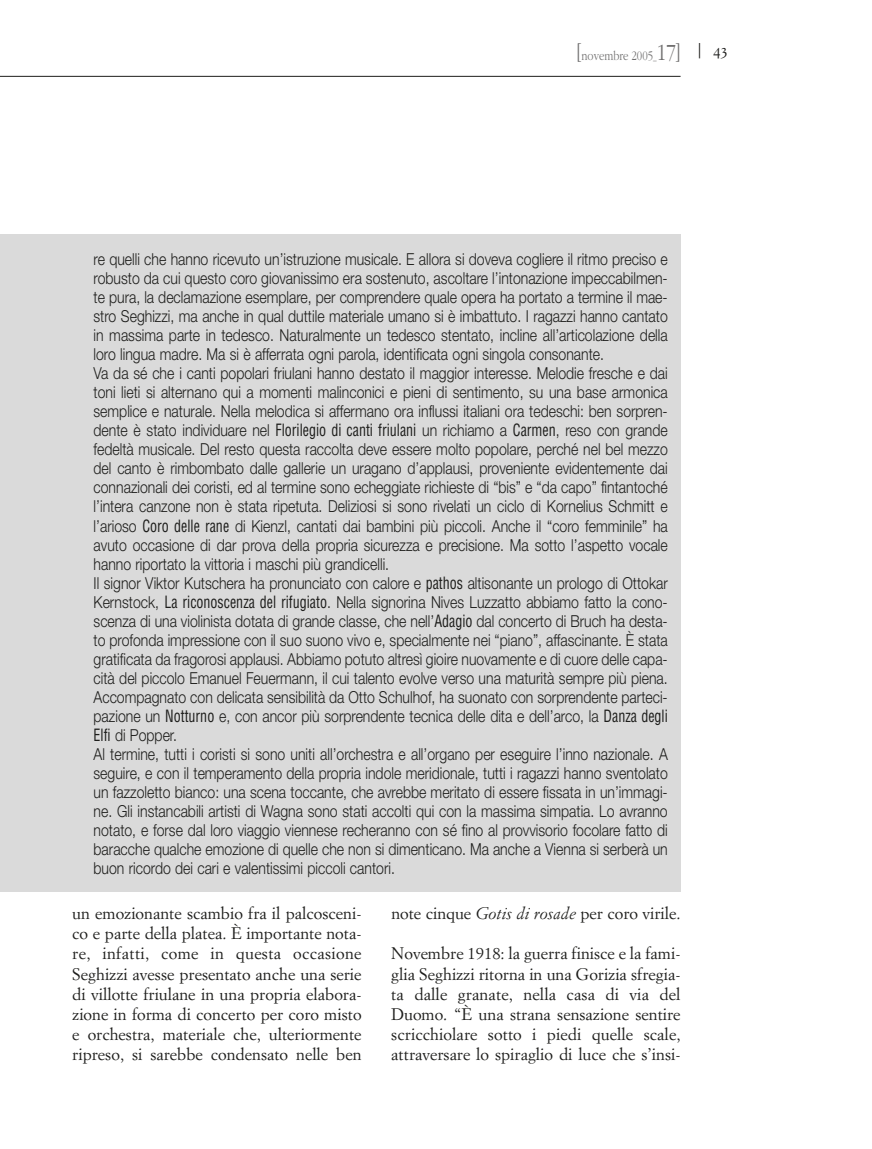
<style>
.page{position:relative;width:872px;height:1149px;background:#fff}
.page>*{position:absolute;margin:0;border:0;box-sizing:border-box;transform-origin:0 0}
.t1{font:300 24px "Aplgaram";color:#706f6f}
.t2{font:300 16.5px/19px "Helvetica Neue";color:#1d1d1b;scale:.85 1}
.t3{font:16.5px/20.1px "Simoncini Garamond";color:#1d1d1b;text-align:justify}
.t4{font:300 13.5px "Aplgaram";color:#706f6f}
.s1{font-size:24px}
.s2{font-size:9px}
.s3{font-family:"Simoncini Garamond";font-weight:400;font-size:19.5px;color:#1d1d1b}
.s4{font-family:"Simoncini Garamond";font-weight:400;font-size:15px;color:#1d1d1b}
.s5{font-family:"Helvetica Condensed Cond Yu";font-weight:400}
.s6{font-style:italic}
</style>
<div class="page">
<div style="left:0;top:234px;width:680px;height:656px;background:#dadada"></div>
<hr style="left:0;top:76px;width:680px;height:1px;background:#1d1d1b">
<p class="t4" style="left:577px;top:47px;width:81px"><span class="s1">[</span>novembre 2005<span class="s2">_</span></p>
<h1 class="t1" style="left:657px;top:37px;width:73px">17] <span class="s3">|</span> <span class="s4">43</span></h1>
<p class="t2" style="left:94px;top:249px;width:677px">re quelli che hanno ricevuto un’istruzione musicale. E allora si doveva cogliere il ritmo preciso e robusto da cui questo coro giovanissimo era sostenuto, ascoltare l’intonazione impeccabilmen&shy;te pura, la declamazione esemplare, per comprendere quale opera ha portato a termine il mae&shy;stro Seghizzi, ma anche in qual duttile materiale umano si è imbattuto. I ragazzi hanno cantato in massima parte in tedesco. Naturalmente un tedesco stentato, incline all’articolazione della loro lingua madre. Ma si è afferrata ogni parola, identificata ogni singola consonante.<br>Va da sé che i canti popolari friulani hanno destato il maggior interesse. Melodie fresche e dai toni lieti si alternano qui a momenti malinconici e pieni di sentimento, su una base armonica semplice e naturale. Nella melodica si affermano ora influssi italiani ora tedeschi: ben sorpren&shy;dente è stato individuare nel <span class="s5">Florilegio di canti friulani</span> un richiamo a <span class="s5">Carmen</span>, reso con grande fedeltà musicale. Del resto questa raccolta deve essere molto popolare, perché nel bel mezzo del canto è rimbombato dalle gallerie un uragano d’applausi, proveniente evidentemente dai connazionali dei coristi, ed al termine sono echeggiate richieste di “bis” e “da capo” fintantoché l’intera canzone non è stata ripetuta. Deliziosi si sono rivelati un ciclo di Kornelius Schmitt e l’arioso <span class="s5">Coro delle rane</span> di Kienzl, cantati dai bambini più piccoli. Anche il “coro femminile” ha avuto occasione di dar prova della propria sicurezza e precisione. Ma sotto l’aspetto vocale hanno riportato la vittoria i maschi più grandicelli.<br>Il signor Viktor Kutschera ha pronunciato con calore e <span class="s5">pathos</span> altisonante un prologo di Ottokar Kernstock, <span class="s5">La riconoscenza del rifugiato</span>. Nella signorina Nives Luzzatto abbiamo fatto la cono&shy;scenza di una violinista dotata di grande classe, che nell’<span class="s5">Adagio</span> dal concerto di Bruch ha desta&shy;to profonda impressione con il suo suono vivo e, specialmente nei “piano”, affascinante. È stata gratificata da fragorosi applausi. Abbiamo potuto altresì gioire nuovamente e di cuore delle capa&shy;cità del piccolo Emanuel Feuermann, il cui talento evolve verso una maturità sempre più piena.<br>Accompagnato con delicata sensibilità da Otto Schulhof, ha suonato con sorprendente parteci&shy;pazione un <span class="s5">Notturno</span> e, con ancor più sorprendente tecnica delle dita e dell’arco, la <span class="s5">Danza degli Elfi</span> di Popper.<br>Al termine, tutti i coristi si sono uniti all’orchestra e all’organo per eseguire l’inno nazionale. A seguire, e con il temperamento della propria indole meridionale, tutti i ragazzi hanno sventolato un fazzoletto bianco: una scena toccante, che avrebbe meritato di essere fissata in un’immagi&shy;ne. Gli instancabili artisti di Wagna sono stati accolti qui con la massima simpatia. Lo avranno notato, e forse dal loro viaggio viennese recheranno con sé fino al provvisorio focolare fatto di baracche qualche emozione di quelle che non si dimenticano. Ma anche a Vienna si serberà un buon ricordo dei cari e valentissimi piccoli cantori.</p>
<p class="t3" style="left:72px;top:904px;width:291px">un emozionante scambio fra il palcosceni&shy;co e parte della platea. È importante nota&shy;re, infatti, come in questa occasione Seghizzi avesse presentato anche una serie di villotte friulane in una propria elabora&shy;zione in forma di concerto per coro misto e orchestra, materiale che, ulteriormente ripreso, si sarebbe condensato nelle ben</p>
<p class="t3" style="left:391px;top:904px;width:291px">note cinque <span class="s6">Gotis di rosade</span> per coro virile.</p>
<p class="t3" style="left:391px;top:944px;width:291px">Novembre 1918: la guerra finisce e la fami&shy;glia Seghizzi ritorna in una Gorizia sfregia&shy;ta dalle granate, nella casa di via del Duomo. “È una strana sensazione sentire scricchiolare sotto i piedi quelle scale, attraversare lo spiraglio di luce che s’insi-</p>
</div>
